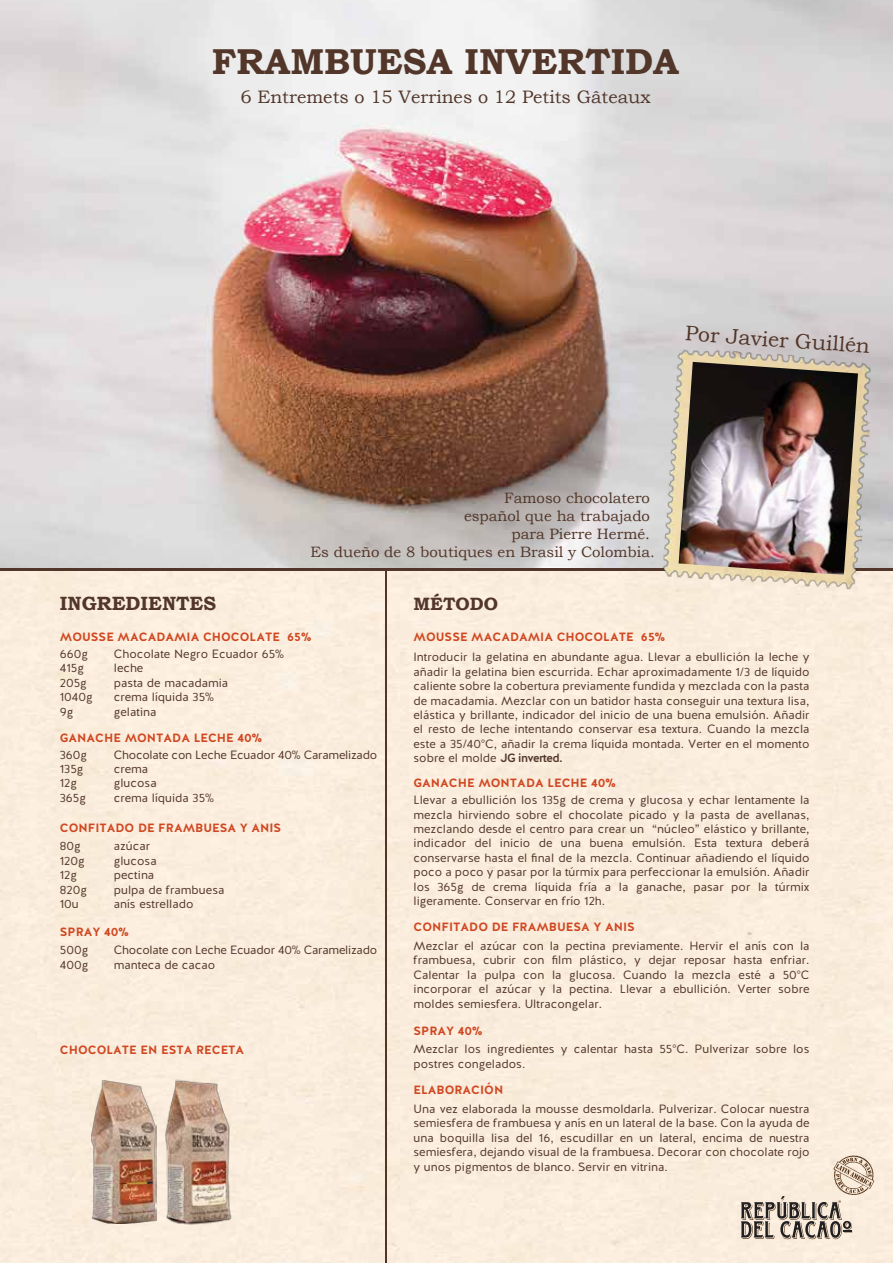
<style>
.page{position:relative;width:893px;height:1263px;background:#fff}
.page>*{position:absolute;margin:0;border:0;box-sizing:border-box;transform-origin:0 0}
.t1{font:700 36px "Bookman Old Style";color:#523629}
.t2{font:21.15px "Bookman Old Style";color:#523629}
.t3{font:700 19.2px "Bookman Old Style";color:#523629}
.t4{font:18px "Bookman Old Style";color:#523629}
.t5{font:700 17.85px "Bookman Old Style";color:#523629}
.t6{font:15px "Bookman Old Style";color:#523629}
.t7{font:12px/14.4px "Halis R";color:#523629;text-align:justify}
.t8{font:700 12px "Halis R";color:#d04721}
.t9{font:12px "Halis R";letter-spacing:-.02em;color:#523629}
.s1{font-weight:500}
</style>
<div class="page">
<img style="left:0;top:0;width:893px;height:1263px">
<hr style="left:0;top:568px;width:893px;height:2px;background:#523629">
<hr style="left:386px;top:569px;width:1px;height:694px;background:#523629">
<svg style="left:741px;top:1155px;width:133px;height:84px;background:#d4c7b8"></svg>
<img style="left:159px;top:1072px;width:79px;height:158px">
<img style="left:91px;top:1080px;width:66px;height:143px">
<img style="left:662px;top:347px;width:212px;height:243px">
<img style="left:679px;top:362px;width:179px;height:213px">
<h1 class="t1" style="left:212px;top:40px;width:469px">FRAMBUESA INVERTIDA</h1>
<h3 class="t4" style="left:240px;top:86px;width:412px">6 Entremets o 15 Verrines o 12 Petits Gâteaux</h3>
<h2 class="t2" style="left:686px;top:321px;width:187px;rotate:4deg">Por Javier Guillén</h2>
<p class="t6" style="left:504px;top:489px;width:147px">Famoso chocolatero</p>
<p class="t6" style="left:464px;top:507px;width:187px">español que ha trabajado</p>
<p class="t6" style="left:511px;top:525px;width:140px">para Pierre Hermé.</p>
<p class="t6" style="left:310px;top:543px;width:346px">Es dueño de 8 boutiques en Brasil y Colombia.</p>
<h3 class="t3" style="left:60px;top:592px;width:158px">INGREDIENTES</h3>
<h3 class="t5" style="left:414px;top:593px;width:86px">MÉTODO</h3>
<p class="t8" style="left:60px;top:628px;width:253px">MOUSSE MACADAMIA CHOCOLATE 65%</p>
<p class="t7" style="left:60px;top:647px;width:30px">660g</p>
<p class="t7" style="left:114px;top:647px;width:172px">Chocolate Negro Ecuador 65%</p>
<p class="t7" style="left:60px;top:661px;width:26px">415g</p>
<p class="t7" style="left:114px;top:661px;width:31px">leche</p>
<p class="t7" style="left:60px;top:676px;width:29px">205g</p>
<p class="t7" style="left:114px;top:676px;width:116px">pasta de macadamia</p>
<p class="t7" style="left:60px;top:690px;width:34px">1040g</p>
<p class="t7" style="left:114px;top:690px;width:102px">crema líquida 35%</p>
<p class="t7" style="left:60px;top:704px;width:15px">9g</p>
<p class="t7" style="left:114px;top:704px;width:44px">gelatina</p>
<p class="t8" style="left:60px;top:730px;width:204px">GANACHE MONTADA LECHE 40%</p>
<p class="t7" style="left:60px;top:747px;width:29px">360g</p>
<p class="t9" style="left:114px;top:747px;width:265px">Chocolate con Leche Ecuador 40% Caramelizado</p>
<p class="t7" style="left:60px;top:762px;width:25px">135g</p>
<p class="t7" style="left:114px;top:762px;width:36px">crema</p>
<p class="t7" style="left:60px;top:776px;width:19px">12g</p>
<p class="t7" style="left:114px;top:776px;width:44px">glucosa</p>
<p class="t7" style="left:60px;top:791px;width:28px">365g</p>
<p class="t7" style="left:114px;top:791px;width:102px">crema líquida 35%</p>
<p class="t8" style="left:60px;top:820px;width:223px">CONFITADO DE FRAMBUESA Y ANIS</p>
<p class="t7" style="left:60px;top:839px;width:22px">80g</p>
<p class="t7" style="left:114px;top:839px;width:38px">azúcar</p>
<p class="t7" style="left:60px;top:854px;width:26px">120g</p>
<p class="t7" style="left:114px;top:854px;width:44px">glucosa</p>
<p class="t7" style="left:60px;top:868px;width:19px">12g</p>
<p class="t7" style="left:114px;top:868px;width:42px">pectina</p>
<p class="t7" style="left:60px;top:882px;width:29px">820g</p>
<p class="t7" style="left:114px;top:882px;width:112px">pulpa de frambuesa</p>
<p class="t7" style="left:60px;top:897px;width:21px">10u</p>
<p class="t7" style="left:114px;top:897px;width:81px">anís estrellado</p>
<p class="t8" style="left:60px;top:924px;width:70px">SPRAY 40%</p>
<p class="t7" style="left:60px;top:943px;width:30px">500g</p>
<p class="t9" style="left:114px;top:942px;width:265px">Chocolate con Leche Ecuador 40% Caramelizado</p>
<p class="t7" style="left:60px;top:957px;width:30px">400g</p>
<p class="t7" style="left:114px;top:957px;width:103px">manteca de cacao</p>
<p class="t8" style="left:413px;top:628px;width:253px">MOUSSE MACADAMIA CHOCOLATE 65%</p>
<p class="t7" style="left:413px;top:650px;width:398px">Introducir la gelatina en abundante agua. Llevar a ebullición la leche y añadir la gelatina bien escurrida. Echar aproximadamente 1/3 de líquido caliente sobre la cobertura previamente fundida y mezclada con la pasta de macadamia. Mezclar con un batidor hasta conseguir una textura lisa, elástica y brillante, indicador del inicio de una buena emulsión. Añadir el resto de leche intentando conservar esa textura. Cuando la mezcla este a 35/40°C, añadir la crema líquida montada. Verter en el momento sobre el molde <span class="s1">JG inverted.</span></p>
<p class="t8" style="left:413px;top:775px;width:204px">GANACHE MONTADA LECHE 40%</p>
<p class="t7" style="left:413px;top:793px;width:398px">Llevar a ebullición los 135g de crema y glucosa y echar lentamente la mezcla hirviendo sobre el chocolate picado y la pasta de avellanas, mezclando desde el centro para crear un “núcleo” elástico y brillante, indicador del inicio de una buena emulsión. Esta textura deberá conservarse hasta el final de la mezcla. Continuar añadiendo el líquido poco a poco y pasar por la túrmix para perfeccionar la emulsión. Añadir los 365g de crema líquida fría a la ganache, pasar por la túrmix ligeramente. Conservar en frío 12h.</p>
<p class="t8" style="left:413px;top:919px;width:223px">CONFITADO DE FRAMBUESA Y ANIS</p>
<p class="t7" style="left:413px;top:939px;width:398px">Mezclar el azúcar con la pectina previamente. Hervir el anís con la frambuesa, cubrir con film plástico, y dejar reposar hasta enfriar.<br>Calentar la pulpa con la glucosa. Cuando la mezcla esté a 50°C incorporar el azúcar y la pectina. Llevar a ebullición. Verter sobre moldes semiesfera. Ultracongelar.</p>
<p class="t8" style="left:413px;top:1023px;width:70px">SPRAY 40%</p>
<p class="t7" style="left:413px;top:1042px;width:397px">Mezclar los ingredientes y calentar hasta 55°C. Pulverizar sobre los postres congelados.</p>
<p class="t8" style="left:413px;top:1082px;width:91px">ELABORACIÓN</p>
<p class="t7" style="left:413px;top:1102px;width:398px">Una vez elaborada la mousse desmoldarla. Pulverizar. Colocar nuestra semiesfera de frambuesa y anís en un lateral de la base. Con la ayuda de una boquilla lisa del 16, escudillar en un lateral, encima de nuestra semiesfera, dejando visual de la frambuesa. Decorar con chocolate rojo y unos pigmentos de blanco. Servir en vitrina.</p>
<p class="t8" style="left:60px;top:1042px;width:186px">CHOCOLATE EN ESTA RECETA</p>
</div>
